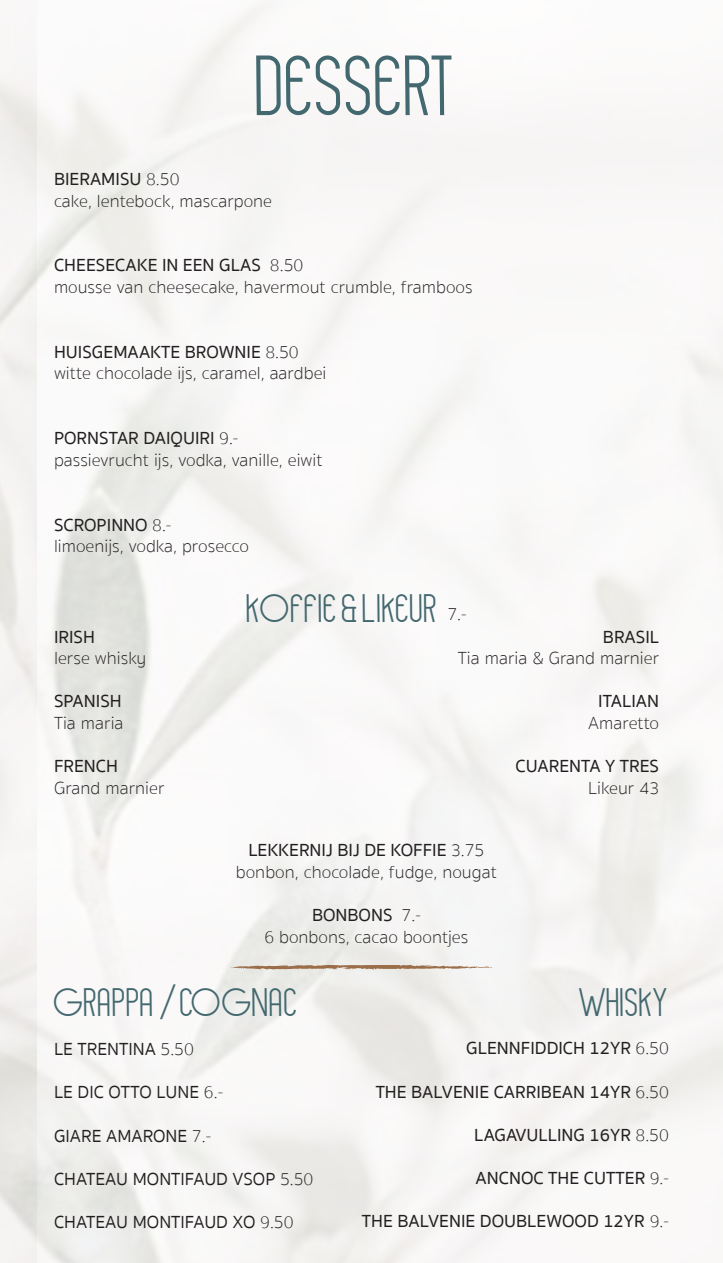
<style>
.page{position:relative;width:723px;height:1263px;background:#fff}
.page>*{position:absolute;margin:0;border:0;box-sizing:border-box;transform-origin:0 0}
.t1{font:87px "Hollenamaresans";color:#43686f}
.t2{font:40.5px "Hollenamaresans";color:#43686f}
.t3{font:100 18px "Sukhumvit Set";color:#231f20}
.t4{font:500 18px "Sukhumvit Set";color:#231f20}
.t5{font:18px "Sukhumvit Set Text";color:#231f20}
.s1{font-weight:100}
.s2{font-family:"Sukhumvit Set";font-weight:100}
</style>
<div class="page">
<svg style="left:231px;top:964px;width:261px;height:6px;background:#c7b2a0"></svg>
<p class="t1" style="left:256px;top:46px;width:202px">DESSERT</p>
<p class="t4" style="left:54px;top:166px;width:127px">BIERAMISU <span class="s1">8.50</span></p>
<p class="t3" style="left:54px;top:188px;width:220px">cake, lentebock, mascarpone</p>
<p class="t4" style="left:54px;top:253px;width:251px">CHEESECAKE IN EEN GLAS <span class="s1">8.50</span></p>
<p class="t3" style="left:54px;top:275px;width:420px">mousse van cheesecake, havermout crumble, framboos</p>
<p class="t4" style="left:54px;top:339px;width:246px">HUISGEMAAKTE BROWNIE <span class="s1">8.50</span></p>
<p class="t3" style="left:54px;top:361px;width:274px">witte chocolade ijs, caramel, aardbei</p>
<p class="t4" style="left:54px;top:426px;width:186px">PORNSTAR DAIQUIRI <span class="s1">9.-</span></p>
<p class="t3" style="left:54px;top:448px;width:270px">passievrucht ijs, vodka, vanille, eiwit</p>
<p class="t4" style="left:54px;top:512px;width:119px">SCROPINNO <span class="s1">8.-</span></p>
<p class="t3" style="left:54px;top:534px;width:197px">limoenijs, vodka, prosecco</p>
<p class="t4" style="left:54px;top:624px;width:43px">IRISH</p>
<p class="t3" style="left:54px;top:646px;width:94px">Ierse whisky</p>
<p class="t4" style="left:54px;top:689px;width:69px">SPANISH</p>
<p class="t3" style="left:54px;top:711px;width:71px">Tia maria</p>
<p class="t4" style="left:54px;top:754px;width:66px">FRENCH</p>
<p class="t3" style="left:54px;top:776px;width:112px">Grand marnier</p>
<p class="t2" style="left:247px;top:589px;width:193px">KOFFIE &amp; LIKEUR</p>
<p class="t3" style="left:447px;top:602px;width:21px">7.-</p>
<p class="t4" style="left:603px;top:624px;width:58px">BRASIL</p>
<p class="t3" style="left:458px;top:646px;width:203px">Tia maria &amp; Grand marnier</p>
<p class="t4" style="left:598px;top:689px;width:63px">ITALIAN</p>
<p class="t3" style="left:588px;top:711px;width:72px">Amaretto</p>
<p class="t4" style="left:515px;top:754px;width:145px">CUARENTA Y TRES</p>
<p class="t3" style="left:588px;top:776px;width:73px">Likeur 43</p>
<p class="t4" style="left:248px;top:838px;width:238px">LEKKERNIJ BIJ DE KOFFIE <span class="s1">3.75</span></p>
<p class="t3" style="left:236px;top:860px;width:262px">bonbon, chocolade, fudge, nougat</p>
<p class="t4" style="left:312px;top:902px;width:110px">BONBONS <span class="s1">7.-</span></p>
<p class="t3" style="left:264px;top:924px;width:206px">6 bonbons, cacao boontjes</p>
<p class="t2" style="left:54px;top:983px;width:246px">GRAPPA / COGNAC</p>
<p class="t2" style="left:579px;top:983px;width:92px">WHISKY</p>
<p class="t5" style="left:54px;top:1037px;width:141px">LE TRENTINA <span class="s2">5.50</span></p>
<p class="t5" style="left:54px;top:1080px;width:171px">LE DIC OTTO LUNE <span class="s2">6.-</span></p>
<p class="t5" style="left:54px;top:1123px;width:159px">GIARE AMARONE <span class="s2">7.-</span></p>
<p class="t5" style="left:54px;top:1166px;width:261px">CHATEAU MONTIFAUD VSOP <span class="s2">5.50</span></p>
<p class="t5" style="left:54px;top:1210px;width:241px">CHATEAU MONTIFAUD XO <span class="s2">9.50</span></p>
<p class="t4" style="left:466px;top:1036px;width:204px">GLENNFIDDICH 12YR <span class="s1">6.50</span></p>
<p class="t4" style="left:376px;top:1079px;width:295px">THE BALVENIE CARRIBEAN 14YR <span class="s1">6.50</span></p>
<p class="t4" style="left:474px;top:1122px;width:196px">LAGAVULLING 16YR <span class="s1">8.50</span></p>
<p class="t4" style="left:475px;top:1165px;width:195px">ANCNOC THE CUTTER <span class="s1">9.-</span></p>
<p class="t4" style="left:362px;top:1209px;width:308px">THE BALVENIE DOUBLEWOOD 12YR <span class="s1">9.-</span></p>
</div>
